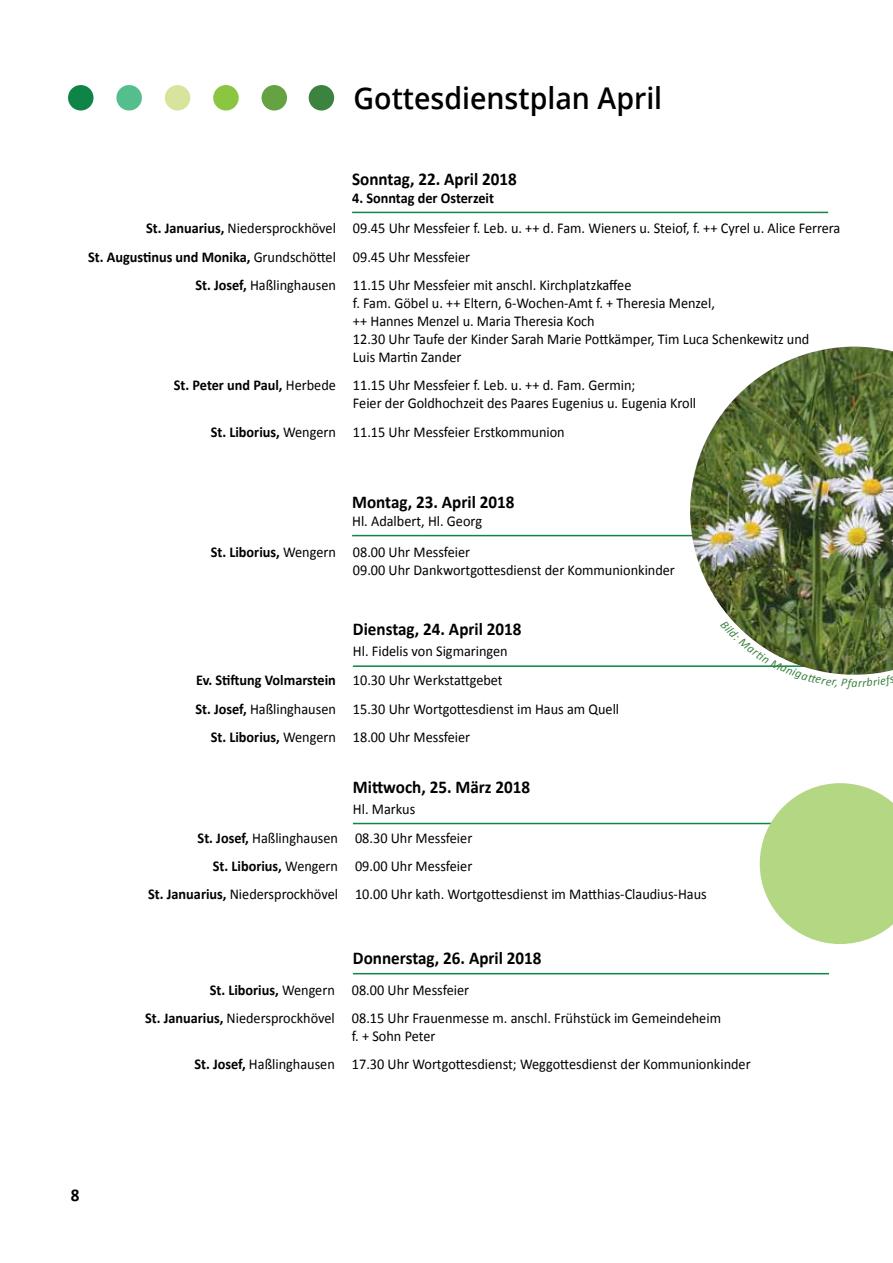
<style>
.page{position:relative;width:893px;height:1263px;background:#fff}
.page>*{position:absolute;margin:0;border:0;box-sizing:border-box;transform-origin:0 0}
.t1{font:600 30px "Open Sans";color:#000;scale:.95 1}
.t2{font:700 18px "Calibri";color:#000;scale:.95 1}
.t3{font:15px/18px "Calibri";color:#000;scale:.95 1}
.t4{font:700 15px "Calibri";color:#000;scale:.95 1}
.s1{font-weight:700}
.s2{font-weight:400}
</style>
<div class="page">
<div style="left:68px;top:85px;width:26px;height:26px;background:#0e8447;border-radius:50%"></div>
<div style="left:309px;top:85px;width:25px;height:26px;background:#3b833e;border-radius:50%"></div>
<div style="left:165px;top:85px;width:25px;height:26px;background:#d6e59b;border-radius:50%"></div>
<div style="left:262px;top:85px;width:25px;height:26px;background:#65a243;border-radius:50%"></div>
<div style="left:116px;top:85px;width:26px;height:26px;background:#55be8d;border-radius:50%"></div>
<div style="left:213px;top:85px;width:26px;height:26px;background:#8ac63f;border-radius:50%"></div>
<hr style="left:353px;top:823px;width:476px;height:1px;background:#0e8447">
<hr style="left:352px;top:212px;width:476px;height:1px;background:#0e8447">
<hr style="left:352px;top:535px;width:476px;height:1px;background:#0e8447">
<hr style="left:353px;top:665px;width:476px;height:2px;background:#0e8447">
<hr style="left:353px;top:973px;width:476px;height:1px;background:#0e8447">
<img style="left:690px;top:347px;width:203px;height:320px">
<svg style="left:760px;top:783px;width:133px;height:161px"></svg>
<svg style="left:720px;top:620px;width:173px;height:55px"></svg>
<h1 class="t1" style="left:354px;top:77px;width:326px">Gottesdienstplan April</h1>
<p class="t2" style="left:352px;top:167px;width:175px">Sonntag, 22. April 2018</p>
<p class="t3" style="left:146px;top:182px;width:732px;line-height:30.8px;text-indent:206px"><span class="s1">4. Sonntag der Osterzeit<br>St. Januarius,</span> Niedersprockhövel 09.45 Uhr Messfeier f. Leb. u. ++ d. Fam. Wieners u. Steiof, f. ++ Cyrel u. Alice Ferrera</p>
<p class="t3" style="left:195px;top:243px;width:460px;line-height:28.2px;text-indent:-107px"><span class="s1">St. Augustinus und Monika,</span> Grundschöttel 09.45 Uhr Messfeier<br><span class="s1">St. Josef,</span> Haßlinghausen 11.15 Uhr Messfeier mit anschl. Kirchplatzkaffee</p>
<p class="t3" style="left:353px;top:294px;width:482px">f. Fam. Göbel u. ++ Eltern, 6-Wochen-Amt f. + Theresia Menzel,<br>++ Hannes Menzel u. Maria Theresia Koch<br>12.30 Uhr Taufe der Kinder Sarah Marie Pottkämper, Tim Luca Schenkewitz und Luis Martin Zander</p>
<p class="t3" style="left:353px;top:376px;width:363px;text-indent:-179px"><span class="s1">St. Peter und Paul,</span> Herbede 11.15 Uhr Messfeier f. Leb. u. ++ d. Fam. Germin;<br>Feier der Goldhochzeit des Paares Eugenius u. Eugenia Kroll</p>
<p class="t3" style="left:211px;top:423px;width:374px"><span class="s1">St. Liborius,</span> Wengern 11.15 Uhr Messfeier Erstkommunion</p>
<p class="t2" style="left:352px;top:490px;width:172px">Montag, 23. April 2018</p>
<p class="t3" style="left:211px;top:505px;width:287px;line-height:30.8px;text-indent:141px">Hl. Adalbert, Hl. Georg<br><span class="s1">St. Liborius,</span> Wengern 08.00 Uhr Messfeier</p>
<p class="t3" style="left:353px;top:561px;width:340px">09.00 Uhr Dankwortgottesdienst der Kommunionkinder</p>
<p class="t2" style="left:353px;top:618px;width:179px">Dienstag, 24. April 2018</p>
<p class="t3" style="left:353px;top:642px;width:164px">Hl. Fidelis von Sigmaringen</p>
<p class="t4" style="left:196px;top:671px;width:324px">Ev. Stiftung Volmarstein <span class="s2">10.30 Uhr Werkstattgebet</span></p>
<p class="t3" style="left:195px;top:700px;width:447px"><span class="s1">St. Josef,</span> Haßlinghausen 15.30 Uhr Wortgottesdienst im Haus am Quell</p>
<p class="t3" style="left:211px;top:728px;width:275px"><span class="s1">St. Liborius,</span> Wengern 18.00 Uhr Messfeier</p>
<p class="t2" style="left:353px;top:775px;width:188px">Mittwoch, 25. März 2018</p>
<p class="t3" style="left:353px;top:800px;width:67px">Hl. Markus</p>
<p class="t3" style="left:198px;top:829px;width:291px"><span class="s1">St. Josef,</span> Haßlinghausen 08.30 Uhr Messfeier</p>
<p class="t3" style="left:213px;top:857px;width:275px"><span class="s1">St. Liborius,</span> Wengern 09.00 Uhr Messfeier</p>
<p class="t3" style="left:148px;top:885px;width:589px"><span class="s1">St. Januarius,</span> Niedersprockhövel 10.00 Uhr kath. Wortgottesdienst im Matthias-Claudius-Haus</p>
<p class="t2" style="left:353px;top:946px;width:200px">Donnerstag, 26. April 2018</p>
<p class="t3" style="left:145px;top:976px;width:608px;line-height:28.2px;text-indent:65px"><span class="s1">St. Liborius,</span> Wengern 08.00 Uhr Messfeier<br><span class="s1">St. Januarius,</span> Niedersprockhövel 08.15 Uhr Frauenmesse m. anschl. Frühstück im Gemeindeheim</p>
<p class="t3" style="left:194px;top:1022px;width:587px;line-height:28.2px;text-indent:157px">f. + Sohn Peter<br><span class="s1">St. Josef,</span> Haßlinghausen 17.30 Uhr Wortgottesdienst; Weggottesdienst der Kommunionkinder</p>
<p class="t2" style="left:71px;top:1184px;width:11px">8</p>
</div>
